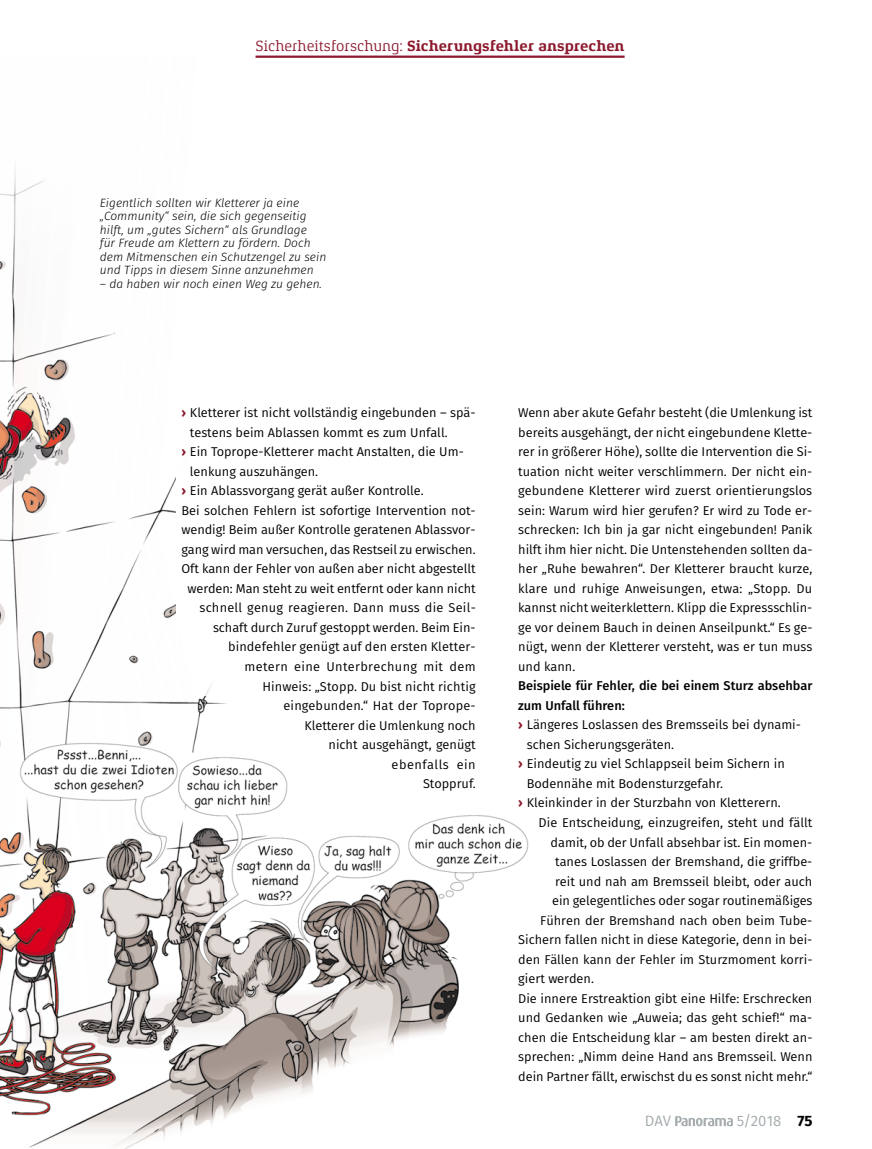
<style>
.page{position:relative;width:872px;height:1149px;background:#fff}
.page>*{position:absolute;margin:0;border:0;box-sizing:border-box;transform-origin:0 0}
.t1{font:700 15px "Xenois Slab Pro";color:#8c192e}
.t2{font:15px "Fira Sans";color:#a5acaf}
.t3{font:12.75px/19.5px "Fira Sans";color:#000;text-align:justify}
.t4{font:500 12.75px "Fira Sans";color:#000}
.t5{font:12.75px "Fira Sans";letter-spacing:.02em;color:#000}
.t6{font:12.75px "Fira Sans";letter-spacing:.025em;color:#000}
.t7{font:12.75px "Fira Sans";letter-spacing:.04em;color:#000}
.t8{font:italic 300 12px/13.5px "Fira Sans";color:#000}
.s1{font-weight:400}
.s2{font-weight:700;color:#8c192e}
.s3{font-weight:700;color:#000}
</style>
<div class="page">
<hr style="left:255px;top:56px;width:369px;height:2px;background:#8c192e">
<svg style="left:675px;top:1116px;width:58px;height:9px"></svg>
<img style="left:0;top:55px;width:538px;height:1093px">
<div style="left:176px;top:349px;width:253px;height:345px;background:#fff"></div>
<p class="t1" style="left:255px;top:38px;width:370px"><span class="s1">Sicherheitsforschung:</span> Sicherungsfehler ansprechen</p>
<p class="t8" style="left:100px;top:196px;width:228px">Eigentlich sollten wir Kletterer ja eine „Community“ sein, die sich gegenseitig hilft, um „gutes Sichern“ als Grundlage<br>für Freude am Klettern zu fördern. Doch dem Mitmenschen ein Schutzengel zu sein und Tipps in diesem Sinne anzunehmen</p>
<p class="t8" style="left:100px;top:277px;width:224px">– da haben wir noch einen Weg zu gehen.</p>
<p class="t3" style="left:181px;top:403px;width:296px"><span class="s2">›</span> Kletterer ist nicht vollständig eingebunden – spä-</p>
<p class="t3" style="left:190px;top:422px;width:259px">testens beim Ablassen kommt es zum Unfall.</p>
<p class="t3" style="left:181px;top:442px;width:284px"><span class="s2">›</span> Ein Toprope-Kletterer macht Anstalten, die Um-</p>
<p class="t3" style="left:190px;top:461px;width:130px">lenkung auszuhängen.</p>
<p class="t3" style="left:181px;top:480px;width:244px"><span class="s2">›</span> Ein Ablassvorgang gerät außer Kontrolle.</p>
<p class="t3" style="left:181px;top:500px;width:296px">Bei solchen Fehlern ist sofortige Intervention not-</p>
<p class="t3" style="left:181px;top:519px;width:296px">wendig! Beim außer Kontrolle geratenen Ablassvor-</p>
<p class="t3" style="left:181px;top:539px;width:296px">gang wird man versuchen, das Restseil zu erwischen.</p>
<p class="t3" style="left:181px;top:558px;width:296px">Oft kann der Fehler von außen aber nicht abgestellt</p>
<p class="t3" style="left:187px;top:578px;width:290px">werden: Man steht zu weit entfernt oder kann nicht</p>
<p class="t5" style="left:199px;top:598px;width:278px">schnell genug reagieren. Dann muss die Seil-</p>
<p class="t3" style="left:213px;top:617px;width:264px">schaft durch Zuruf gestoppt werden. Beim Ein-</p>
<p class="t3" style="left:228px;top:636px;width:249px">bindefehler genügt auf den ersten Kletter-</p>
<p class="t6" style="left:244px;top:657px;width:233px">metern eine Unterbrechung mit dem</p>
<p class="t3" style="left:262px;top:675px;width:215px">Hinweis: „Stopp. Du bist nicht richtig</p>
<p class="t3" style="left:283px;top:695px;width:194px">eingebunden.“ Hat der Toprope-</p>
<p class="t3" style="left:304px;top:714px;width:173px">Kletterer die Umlenkung noch</p>
<p class="t3" style="left:328px;top:734px;width:149px">nicht ausgehängt, genügt</p>
<p class="t7" style="left:391px;top:754px;width:86px">ebenfalls ein</p>
<p class="t3" style="left:423px;top:773px;width:54px">Stoppruf.</p>
<p class="t3" style="left:518px;top:402px;width:296px">Wenn aber akute Gefahr besteht (die Umlenkung ist bereits ausgehängt, der nicht eingebundene Klette&shy;rer in größerer Höhe), sollte die Intervention die Si&shy;tuation nicht weiter verschlimmern. Der nicht ein&shy;gebundene Kletterer wird zuerst orientierungslos sein: Warum wird hier gerufen? Er wird zu Tode er&shy;schrecken: Ich bin ja gar nicht eingebunden! Panik hilft ihm hier nicht. Die Untenstehenden sollten da&shy;her „Ruhe bewahren“. Der Kletterer braucht kurze, klare und ruhige Anweisungen, etwa: „Stopp. Du kannst nicht weiterklettern. Klipp die Expressschlin&shy;ge vor deinem Bauch in deinen Anseilpunkt.“ Es ge&shy;nügt, wenn der Kletterer versteht, was er tun muss und kann.</p>
<p class="t4" style="left:518px;top:675px;width:296px">Beispiele für Fehler, die bei einem Sturz absehbar</p>
<p class="t4" style="left:518px;top:695px;width:108px">zum Unfall führen:</p>
<p class="t3" style="left:518px;top:714px;width:284px"><span class="s2">›</span> Längeres Loslassen des Bremsseils bei dynami-</p>
<p class="t3" style="left:527px;top:734px;width:149px">schen Sicherungsgeräten.</p>
<p class="t3" style="left:518px;top:753px;width:268px"><span class="s2">›</span> Eindeutig zu viel Schlappseil beim Sichern in</p>
<p class="t3" style="left:527px;top:773px;width:198px">Bodennähe mit Bodensturzgefahr.</p>
<p class="t3" style="left:518px;top:792px;width:264px"><span class="s2">›</span> Kleinkinder in der Sturzbahn von Kletterern.</p>
<p class="t3" style="left:538px;top:812px;width:275px">Die Entscheidung, einzugreifen, steht und fällt</p>
<p class="t3" style="left:550px;top:831px;width:263px">damit, ob der Unfall absehbar ist. Ein momen-</p>
<p class="t3" style="left:555px;top:851px;width:259px">tanes Loslassen der Bremshand, die griffbe-</p>
<p class="t3" style="left:555px;top:870px;width:259px">reit und nah am Bremsseil bleibt, oder auch</p>
<p class="t3" style="left:552px;top:890px;width:262px">ein gelegentliches oder sogar routinemäßiges</p>
<p class="t3" style="left:540px;top:909px;width:274px">Führen der Bremshand nach oben beim Tube-</p>
<p class="t3" style="left:518px;top:929px;width:296px">Sichern fallen nicht in diese Kategorie, denn in bei-</p>
<p class="t3" style="left:518px;top:948px;width:296px">den Fällen kann der Fehler im Sturzmoment korri-</p>
<p class="t3" style="left:518px;top:968px;width:77px">giert werden.</p>
<p class="t3" style="left:518px;top:987px;width:296px">Die innere Erstreaktion gibt eine Hilfe: Erschrecken</p>
<p class="t3" style="left:518px;top:1007px;width:296px">und Gedanken wie „Auweia; das geht schief!“ ma-</p>
<p class="t3" style="left:518px;top:1026px;width:296px">chen die Entscheidung klar – am besten direkt an-</p>
<p class="t3" style="left:518px;top:1046px;width:296px">sprechen: „Nimm deine Hand ans Bremsseil. Wenn</p>
<p class="t3" style="left:518px;top:1065px;width:296px">dein Partner fällt, erwischst du es sonst nicht mehr.“</p>
<p class="t2" style="left:645px;top:1109px;width:28px">DAV</p>
<p class="t2" style="left:736px;top:1109px;width:77px">5/2018 <span class="s3">75</span></p>
</div>
